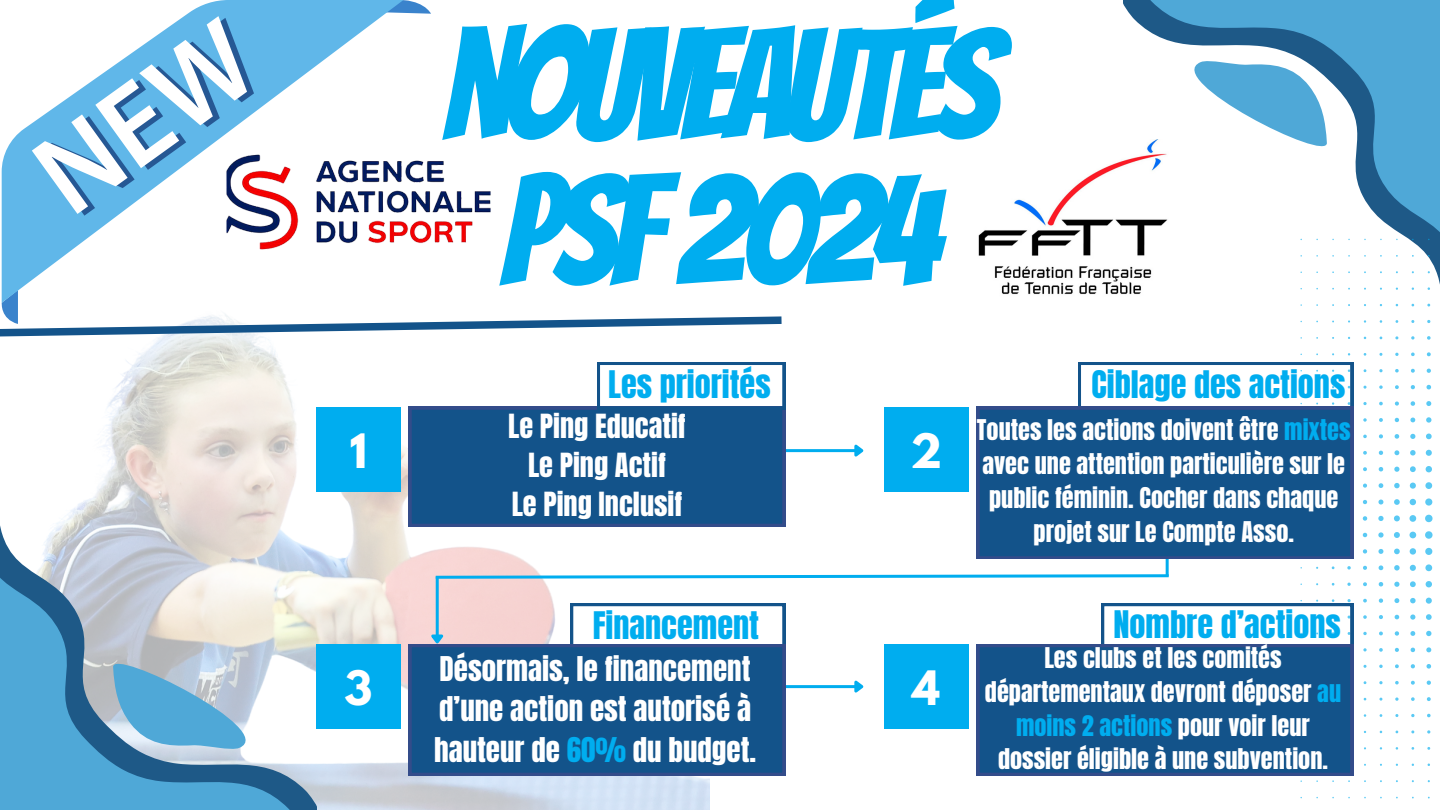
<style>
.page{position:relative;width:1440px;height:810px;background:#fff}
.page>*{position:absolute;margin:0;border:0;box-sizing:border-box;transform-origin:0 0}
.t1{font:153.9px/146.2px "Bangers";letter-spacing:-.05em;color:#00adef;text-align:center}
.t2{font:700 42px "League Spartan";color:#fff}
.t3{font:32.3px "Anton";color:#00adef}
.t4{font:29px/40.5px "Anton";color:#fff}
.t5{font:28.3px/39px "Anton";color:#fff;text-align:center}
.t6{font:24.3px/33.8px "Anton";color:#fff;text-align:center}
.s1{color:#00adef}
</style>
<div class="page">
<img style="left:1px;top:266px;width:708px;height:544px">
<svg style="left:1137px;top:0;width:303px;height:307px"></svg>
<svg style="left:1425px;top:531px;width:8px;height:8px"></svg>
<svg style="left:1410px;top:532px;width:6px;height:6px"></svg>
<svg style="left:1394px;top:532px;width:6px;height:6px"></svg>
<svg style="left:1378px;top:532px;width:6px;height:6px"></svg>
<svg style="left:1363px;top:533px;width:4px;height:4px"></svg>
<svg style="left:1425px;top:548px;width:7px;height:7px"></svg>
<svg style="left:1410px;top:548px;width:6px;height:7px"></svg>
<svg style="left:1394px;top:549px;width:6px;height:5px"></svg>
<svg style="left:1378px;top:549px;width:5px;height:5px"></svg>
<svg style="left:1363px;top:549px;width:4px;height:5px"></svg>
<svg style="left:1425px;top:564px;width:7px;height:7px"></svg>
<svg style="left:1410px;top:565px;width:6px;height:6px"></svg>
<svg style="left:1394px;top:565px;width:6px;height:6px"></svg>
<svg style="left:1379px;top:565px;width:4px;height:5px"></svg>
<svg style="left:1363px;top:566px;width:4px;height:4px"></svg>
<svg style="left:1347px;top:566px;width:4px;height:4px"></svg>
<svg style="left:1426px;top:581px;width:6px;height:6px"></svg>
<svg style="left:1410px;top:581px;width:6px;height:6px"></svg>
<svg style="left:1394px;top:582px;width:5px;height:5px"></svg>
<svg style="left:1379px;top:582px;width:4px;height:5px"></svg>
<svg style="left:1363px;top:582px;width:4px;height:4px"></svg>
<svg style="left:1347px;top:583px;width:4px;height:3px"></svg>
<svg style="left:1426px;top:598px;width:6px;height:6px"></svg>
<svg style="left:1410px;top:598px;width:6px;height:5px"></svg>
<svg style="left:1394px;top:598px;width:5px;height:5px"></svg>
<svg style="left:1379px;top:598px;width:4px;height:5px"></svg>
<svg style="left:1363px;top:599px;width:4px;height:4px"></svg>
<svg style="left:1426px;top:614px;width:6px;height:6px"></svg>
<svg style="left:1410px;top:614px;width:5px;height:6px"></svg>
<svg style="left:1395px;top:615px;width:4px;height:4px"></svg>
<svg style="left:1379px;top:615px;width:4px;height:4px"></svg>
<svg style="left:1363px;top:615px;width:4px;height:4px"></svg>
<svg style="left:1426px;top:631px;width:5px;height:5px"></svg>
<svg style="left:1410px;top:631px;width:5px;height:5px"></svg>
<svg style="left:1395px;top:631px;width:4px;height:5px"></svg>
<svg style="left:1379px;top:632px;width:4px;height:3px"></svg>
<svg style="left:1363px;top:632px;width:4px;height:3px"></svg>
<svg style="left:1426px;top:647px;width:5px;height:5px"></svg>
<svg style="left:1411px;top:648px;width:4px;height:4px"></svg>
<svg style="left:1395px;top:648px;width:4px;height:4px"></svg>
<svg style="left:1379px;top:648px;width:4px;height:4px"></svg>
<svg style="left:1426px;top:664px;width:5px;height:5px"></svg>
<svg style="left:1411px;top:664px;width:4px;height:4px"></svg>
<svg style="left:1395px;top:664px;width:4px;height:4px"></svg>
<svg style="left:1379px;top:665px;width:4px;height:3px"></svg>
<svg style="left:1363px;top:665px;width:4px;height:3px"></svg>
<svg style="left:1427px;top:681px;width:4px;height:4px"></svg>
<svg style="left:1411px;top:681px;width:4px;height:4px"></svg>
<svg style="left:1395px;top:681px;width:4px;height:3px"></svg>
<svg style="left:1379px;top:681px;width:4px;height:3px"></svg>
<svg style="left:1427px;top:697px;width:4px;height:4px"></svg>
<svg style="left:1411px;top:697px;width:4px;height:4px"></svg>
<svg style="left:1395px;top:697px;width:4px;height:4px"></svg>
<svg style="left:1427px;top:714px;width:4px;height:3px"></svg>
<svg style="left:1411px;top:714px;width:4px;height:3px"></svg>
<svg style="left:1427px;top:730px;width:3px;height:4px"></svg>
<svg style="left:1425px;top:515px;width:8px;height:7px"></svg>
<svg style="left:1410px;top:515px;width:6px;height:7px"></svg>
<svg style="left:1394px;top:515px;width:6px;height:6px"></svg>
<svg style="left:1378px;top:516px;width:6px;height:5px"></svg>
<svg style="left:1363px;top:516px;width:4px;height:5px"></svg>
<svg style="left:1425px;top:498px;width:7px;height:8px"></svg>
<svg style="left:1410px;top:499px;width:6px;height:6px"></svg>
<svg style="left:1394px;top:499px;width:6px;height:6px"></svg>
<svg style="left:1378px;top:500px;width:5px;height:5px"></svg>
<svg style="left:1363px;top:500px;width:4px;height:4px"></svg>
<svg style="left:1425px;top:482px;width:7px;height:7px"></svg>
<svg style="left:1410px;top:483px;width:6px;height:6px"></svg>
<svg style="left:1394px;top:483px;width:6px;height:5px"></svg>
<svg style="left:1379px;top:483px;width:4px;height:5px"></svg>
<svg style="left:1363px;top:484px;width:4px;height:4px"></svg>
<svg style="left:1426px;top:466px;width:6px;height:6px"></svg>
<svg style="left:1410px;top:466px;width:6px;height:6px"></svg>
<svg style="left:1394px;top:467px;width:5px;height:5px"></svg>
<svg style="left:1379px;top:467px;width:4px;height:4px"></svg>
<svg style="left:1363px;top:467px;width:4px;height:4px"></svg>
<svg style="left:1426px;top:450px;width:6px;height:6px"></svg>
<svg style="left:1410px;top:450px;width:6px;height:6px"></svg>
<svg style="left:1394px;top:450px;width:5px;height:5px"></svg>
<svg style="left:1379px;top:451px;width:4px;height:4px"></svg>
<svg style="left:1363px;top:451px;width:4px;height:4px"></svg>
<svg style="left:1426px;top:434px;width:6px;height:5px"></svg>
<svg style="left:1410px;top:434px;width:5px;height:5px"></svg>
<svg style="left:1395px;top:434px;width:4px;height:5px"></svg>
<svg style="left:1379px;top:434px;width:4px;height:4px"></svg>
<svg style="left:1363px;top:435px;width:4px;height:3px"></svg>
<svg style="left:1426px;top:417px;width:5px;height:6px"></svg>
<svg style="left:1410px;top:418px;width:5px;height:4px"></svg>
<svg style="left:1395px;top:418px;width:4px;height:4px"></svg>
<svg style="left:1379px;top:418px;width:4px;height:4px"></svg>
<svg style="left:1363px;top:418px;width:4px;height:4px"></svg>
<svg style="left:1426px;top:401px;width:5px;height:5px"></svg>
<svg style="left:1411px;top:401px;width:4px;height:5px"></svg>
<svg style="left:1395px;top:402px;width:4px;height:4px"></svg>
<svg style="left:1379px;top:402px;width:4px;height:3px"></svg>
<svg style="left:1363px;top:402px;width:4px;height:3px"></svg>
<svg style="left:1426px;top:385px;width:5px;height:4px"></svg>
<svg style="left:1411px;top:385px;width:4px;height:4px"></svg>
<svg style="left:1395px;top:385px;width:4px;height:4px"></svg>
<svg style="left:1379px;top:385px;width:4px;height:4px"></svg>
<svg style="left:1427px;top:369px;width:4px;height:4px"></svg>
<svg style="left:1411px;top:369px;width:4px;height:4px"></svg>
<svg style="left:1395px;top:369px;width:4px;height:4px"></svg>
<svg style="left:1379px;top:369px;width:4px;height:3px"></svg>
<svg style="left:1427px;top:352px;width:4px;height:4px"></svg>
<svg style="left:1411px;top:353px;width:4px;height:3px"></svg>
<svg style="left:1395px;top:353px;width:4px;height:3px"></svg>
<svg style="left:1427px;top:336px;width:4px;height:4px"></svg>
<svg style="left:1411px;top:336px;width:4px;height:4px"></svg>
<div style="left:316px;top:407px;width:85px;height:85px;background:#00adef"></div>
<div style="left:884px;top:407px;width:85px;height:85px;background:#00adef"></div>
<div style="left:316px;top:644px;width:85px;height:85px;background:#00adef"></div>
<svg style="left:1px;top:494px;width:315px;height:316px"></svg>
<svg style="left:0;top:502px;width:303px;height:308px;background:#9cbed3"></svg>
<div style="left:884px;top:644px;width:85px;height:85px;background:#00adef"></div>
<hr style="left:741px;top:449px;width:114px;height:3px;background:#00adef">
<svg style="left:852px;top:444px;width:12px;height:13px"></svg>
<svg style="left:409px;top:362px;width:376px;height:165px"></svg>
<svg style="left:570px;top:603px;width:215px;height:41px"></svg>
<svg style="left:1078px;top:362px;width:275px;height:45px"></svg>
<svg style="left:1101px;top:600px;width:252px;height:44px"></svg>
<hr style="left:1166px;top:492px;width:3px;height:85px;background:#00adef">
<div style="left:977px;top:407px;width:376px;height:152px;background:#13538a"></div>
<hr style="left:741px;top:685px;width:114px;height:3px;background:#00adef">
<svg style="left:852px;top:680px;width:12px;height:13px"></svg>
<div style="left:409px;top:644px;width:376px;height:131px;background:#13538a"></div>
<div style="left:977px;top:644px;width:376px;height:131px;background:#13538a"></div>
<hr style="left:436px;top:577px;width:3px;height:58px;background:#00adef">
<svg style="left:427px;top:632px;width:19px;height:15px"></svg>
<svg style="left:433px;top:573px;width:736px;height:7px"></svg>
<svg style="left:403px;top:0;width:28px;height:14px"></svg>
<svg style="left:0;top:290px;width:782px;height:54px"></svg>
<svg style="left:2px;top:0;width:401px;height:303px"></svg>
<svg style="left:32px;top:16px;width:222px;height:200px"></svg>
<img style="left:978px;top:140px;width:229px;height:166px">
<img style="left:211px;top:130px;width:294px;height:151px">
<p class="t1" style="left:441px;top:12px;width:559px">NOUVEAUTÉS<br>PSF2024</p>
<p class="t3" style="left:608px;top:361px;width:164px">Les priorités</p>
<h2 class="t3" style="left:1092px;top:361px;width:255px">Ciblage des actions</h2>
<p class="t5" style="left:508px;top:407px;width:179px">Le Ping Educatif<br>Le Ping Actif<br>Le Ping Inclusif</p>
<p class="t2" style="left:350px;top:430px;width:19px">1</p>
<p class="t2" style="left:910px;top:430px;width:33px">2</p>
<p class="t3" style="left:593px;top:602px;width:168px">Financement</p>
<p class="t4" style="left:434px;top:649px;width:324px">Désormais, le financement d’une action est autorisé à hauteur de <span class="s1">60%</span> du budget.</p>
<p class="t2" style="left:344px;top:668px;width:29px">3</p>
<p class="t2" style="left:912px;top:668px;width:29px">4</p>
<p class="t6" style="left:977px;top:414px;width:375px">Toutes les actions doivent être <span class="s1">mixtes </span>avec une attention particulière sur le public féminin. Cocher dans chaque projet sur Le Compte Asso.</p>
<h2 class="t3" style="left:1114px;top:601px;width:229px">Nombre d’actions</h2>
<h3 class="t6" style="left:985px;top:641px;width:358px">Les clubs et les comités départementaux devront déposer <span class="s1">au moins 2 actions</span> pour voir leur dossier éligible à une subvention.</h3>
</div>
